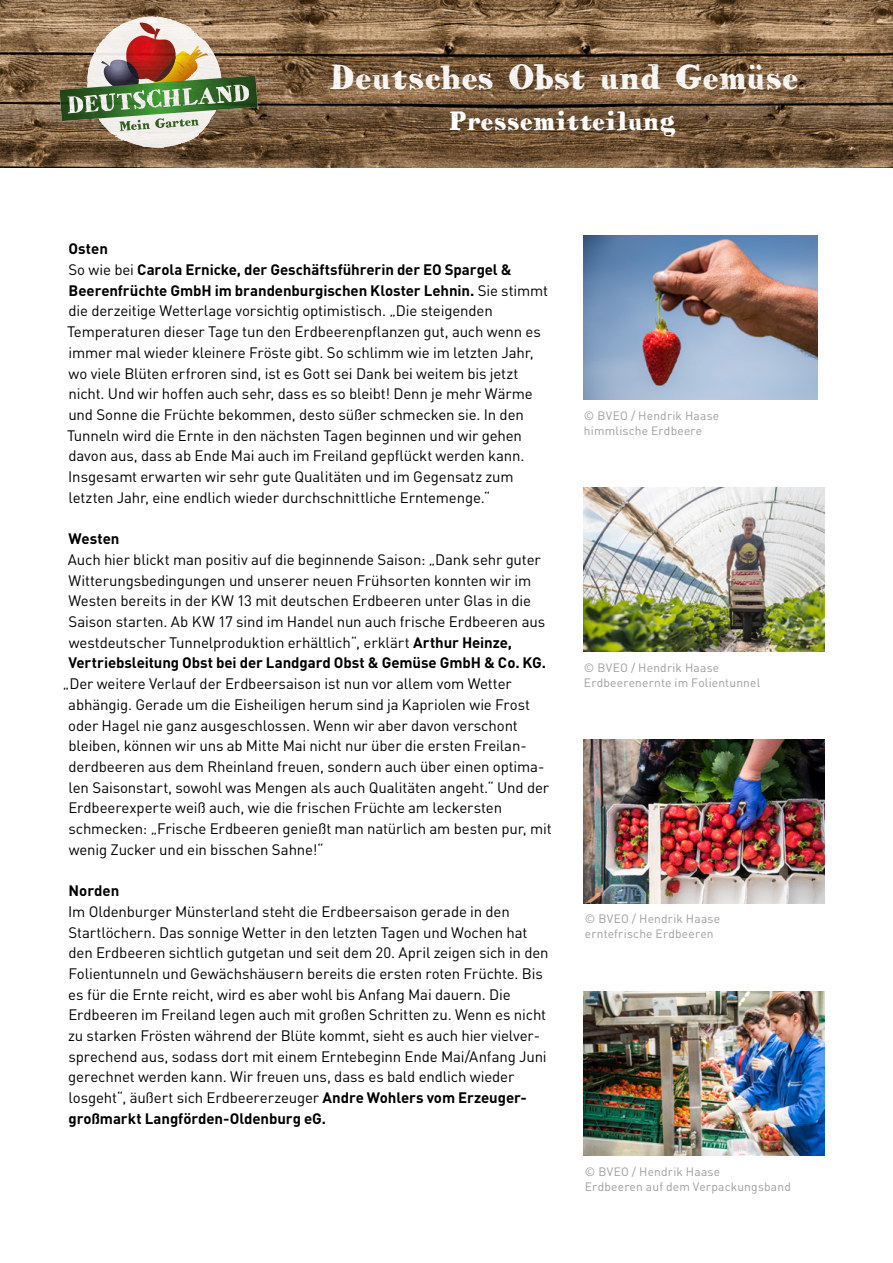
<style>
.page{position:relative;width:893px;height:1263px;background:#fff}
.page>*{position:absolute;margin:0;border:0;box-sizing:border-box;transform-origin:0 0}
.t1{font:34.5px "HVD Bodedo";color:#fff}
.t2{font:27px "HVD Bodedo";letter-spacing:-.005em;color:#fff}
.t3{font:15px/20.7px "DIN Pro";letter-spacing:-.01em;color:#000}
.t4{font:700 15px "DIN Pro";letter-spacing:-.005em;color:#000}
.t5{font:12px/15px "DIN Pro";letter-spacing:.015em;color:#9d9d9c}
.s1{font-weight:700}
</style>
<div class="page">
<img style="left:584px;top:992px;width:241px;height:164px">
<img style="left:584px;top:739px;width:241px;height:164px">
<img style="left:0;top:0;width:518px;height:167px">
<img style="left:518px;top:0;width:375px;height:167px">
<img style="left:60px;top:16px;width:198px;height:132px">
<img style="left:584px;top:488px;width:241px;height:164px">
<img style="left:584px;top:235px;width:234px;height:164px">
<h1 class="t1" style="left:330px;top:55px;width:471px">Deutsches Obst und Gemüse</h1>
<h2 class="t2" style="left:450px;top:104px;width:228px">Pressemitteilung</h2>
<p class="t3" style="left:67px;top:237px;width:482px"><span class="s1">Osten<br></span>So wie bei <span class="s1">Carola Ernicke, der Geschäftsführerin der EO Spargel &amp; Beerenfrüchte GmbH im brandenburgischen Kloster Lehnin.</span> Sie stimmt die derzeitige Wetterlage vorsichtig optimistisch. „Die steigenden Temperaturen dieser Tage tun den Erdbeerenpflanzen gut, auch wenn es immer mal wieder kleinere Fröste gibt. So schlimm wie im letzten Jahr, wo viele Blüten erfroren sind, ist es Gott sei Dank bei weitem bis jetzt nicht. Und wir hoffen auch sehr, dass es so bleibt! Denn je mehr Wärme und Sonne die Früchte bekommen, desto süßer schmecken sie. In den Tunneln wird die Ernte in den nächsten Tagen beginnen und wir gehen davon aus, dass ab Ende Mai auch im Freiland gepflückt werden kann.<br>Insgesamt erwarten wir sehr gute Qualitäten und im Gegensatz zum letzten Jahr, eine endlich wieder durchschnittliche Erntemenge.“</p>
<p class="t4" style="left:69px;top:526px;width:52px">Westen</p>
<p class="t3" style="left:68px;top:548px;width:480px">Auch hier blickt man positiv auf die beginnende Saison: „Dank sehr guter Witterungsbedingungen und unserer neuen Frühsorten konnten wir im Westen bereits in der KW 13 mit deutschen Erdbeeren unter Glas in die Saison starten. Ab KW 17 sind im Handel nun auch frische Erdbeeren aus westdeutscher Tunnelproduktion erhältlich“, erklärt <span class="s1">Arthur Heinze, Vertriebsleitung Obst bei der Landgard Obst &amp; Gemüse GmbH &amp; Co. KG.</span></p>
<p class="t3" style="left:68px;top:672px;width:485px;text-indent:-5px">„Der weitere Verlauf der Erdbeersaison ist nun vor allem vom Wetter abhängig. Gerade um die Eisheiligen herum sind ja Kapriolen wie Frost oder Hagel nie ganz ausgeschlossen. Wenn wir aber davon verschont bleiben, können wir uns ab Mitte Mai nicht nur über die ersten Freilan&shy;derdbeeren aus dem Rheinland freuen, sondern auch über einen optima&shy;len Saisonstart, sowohl was Mengen als auch Qualitäten angeht.“ Und der Erdbeerexperte weiß auch, wie die frischen Früchte am leckersten schmecken: „Frische Erdbeeren genießt man natürlich am besten pur, mit wenig Zucker und ein bisschen Sahne!“</p>
<p class="t4" style="left:69px;top:878px;width:52px">Norden</p>
<p class="t3" style="left:68px;top:899px;width:482px">Im Oldenburger Münsterland steht die Erdbeersaison gerade in den Startlöchern. Das sonnige Wetter in den letzten Tagen und Wochen hat den Erdbeeren sichtlich gutgetan und seit dem 20. April zeigen sich in den Folientunneln und Gewächshäusern bereits die ersten roten Früchte. Bis es für die Ernte reicht, wird es aber wohl bis Anfang Mai dauern. Die Erdbeeren im Freiland legen auch mit großen Schritten zu. Wenn es nicht zu starken Frösten während der Blüte kommt, sieht es auch hier vielver&shy;sprechend aus, sodass dort mit einem Erntebeginn Ende Mai/Anfang Juni gerechnet werden kann. Wir freuen uns, dass es bald endlich wieder losgeht“, äußert sich Erdbeererzeuger <span class="s1">Andre Wohlers vom Erzeuger&shy;großmarkt Langförden-Oldenburg eG.</span></p>
<p class="t5" style="left:584px;top:407px;width:137px">© BVEO / Hendrik Haase himmlische Erdbeere</p>
<p class="t5" style="left:584px;top:659px;width:178px">© BVEO / Hendrik Haase<br>Erdbeerenernte im Folientunnel</p>
<p class="t5" style="left:585px;top:910px;width:137px">© BVEO / Hendrik Haase erntefrische Erdbeeren</p>
<p class="t5" style="left:585px;top:1163px;width:208px">© BVEO / Hendrik Haase<br>Erdbeeren auf dem Verpackungsband</p>
</div>
